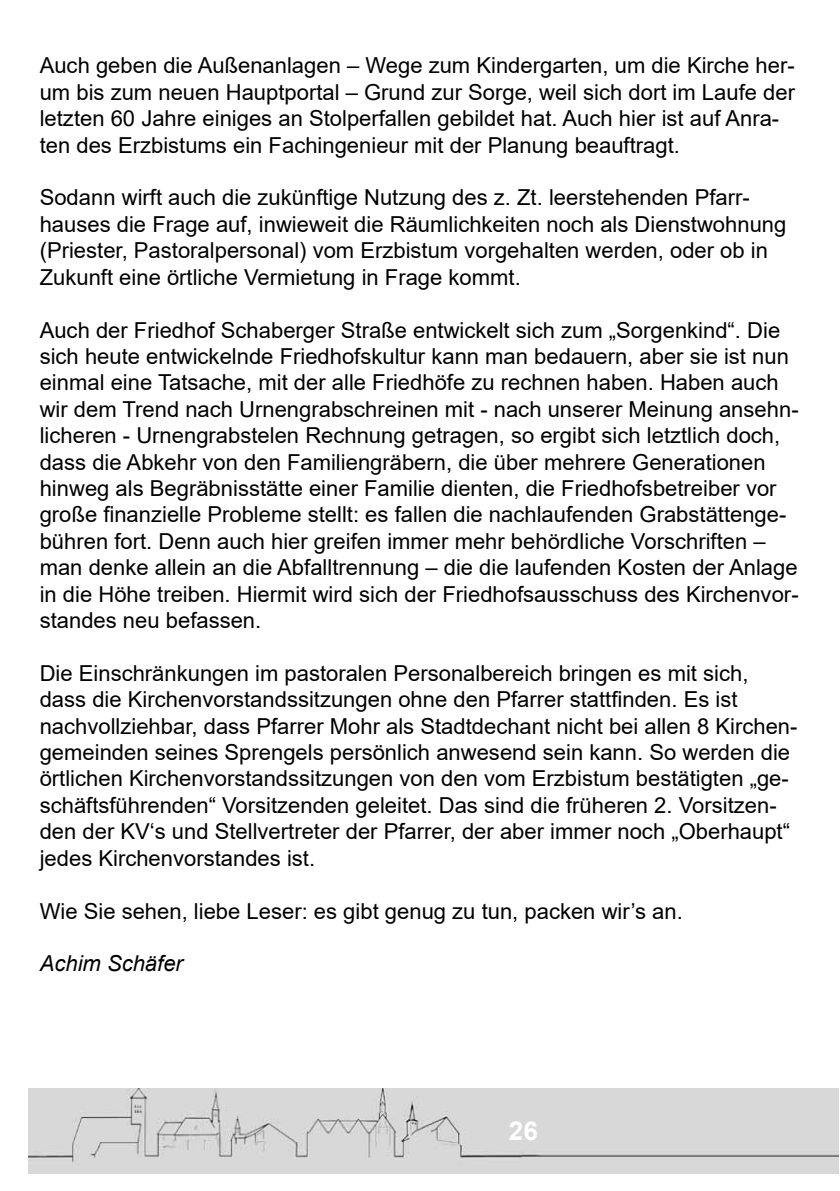
<style>
.page{position:relative;width:840px;height:1191px;background:#fff}
.page>*{position:absolute;margin:0;border:0;box-sizing:border-box;transform-origin:0 0}
.t1{font:700 26px "Arial";color:#fff}
.t2{font:22px/26.4px "Arial";color:#000}
.t3{font:italic 22px "Arial";color:#000}
</style>
<div class="page">
<img style="left:28px;top:1089px;width:809px;height:84px">
<p class="t2" style="left:40px;top:52px;width:756px">Auch geben die Außenanlagen – Wege zum Kindergarten, um die Kirche her&shy;um bis zum neuen Hauptportal – Grund zur Sorge, weil sich dort im Laufe der letzten 60 Jahre einiges an Stolperfallen gebildet hat. Auch hier ist auf Anra&shy;ten des Erzbistums ein Fachingenieur mit der Planung beauftragt.</p>
<p class="t2" style="left:40px;top:184px;width:747px">Sodann wirft auch die zukünftige Nutzung des z. Zt. leerstehenden Pfarr&shy;hauses die Frage auf, inwieweit die Räumlichkeiten noch als Dienstwohnung (Priester, Pastoralpersonal) vom Erzbistum vorgehalten werden, oder ob in Zukunft eine örtliche Vermietung in Frage kommt.</p>
<p class="t2" style="left:40px;top:316px;width:760px">Auch der Friedhof Schaberger Straße entwickelt sich zum „Sorgenkind“. Die sich heute entwickelnde Friedhofskultur kann man bedauern, aber sie ist nun einmal eine Tatsache, mit der alle Friedhöfe zu rechnen haben. Haben auch wir dem Trend nach Urnengrabschreinen mit - nach unserer Meinung ansehn&shy;licheren - Urnengrabstelen Rechnung getragen, so ergibt sich letztlich doch, dass die Abkehr von den Familiengräbern, die über mehrere Generationen hinweg als Begräbnisstätte einer Familie dienten, die Friedhofsbetreiber vor große finanzielle Probleme stellt: es fallen die nachlaufenden Grabstättenge&shy;bühren fort. Denn auch hier greifen immer mehr behördliche Vorschriften – man denke allein an die Abfalltrennung – die die laufenden Kosten der Anlage in die Höhe treiben. Hiermit wird sich der Friedhofsausschuss des Kirchenvor&shy;standes neu befassen.</p>
<p class="t2" style="left:40px;top:660px;width:758px">Die Einschränkungen im pastoralen Personalbereich bringen es mit sich, dass die Kirchenvorstandssitzungen ohne den Pfarrer stattfinden. Es ist nachvollziehbar, dass Pfarrer Mohr als Stadtdechant nicht bei allen 8 Kirchen&shy;gemeinden seines Sprengels persönlich anwesend sein kann. So werden die örtlichen Kirchenvorstandssitzungen von den vom Erzbistum bestätigten „ge&shy;schäftsführenden“ Vorsitzenden geleitet. Das sind die früheren 2. Vorsitzen&shy;den der KV‘s und Stellvertreter der Pfarrer, der aber immer noch „Oberhaupt“ jedes Kirchenvorstandes ist.</p>
<p class="t2" style="left:40px;top:897px;width:644px">Wie Sie sehen, liebe Leser: es gibt genug zu tun, packen wir’s an.</p>
<p class="t3" style="left:40px;top:949px;width:145px">Achim Schäfer</p>
<p class="t1" style="left:508px;top:1113px;width:30px">26</p>
</div>
